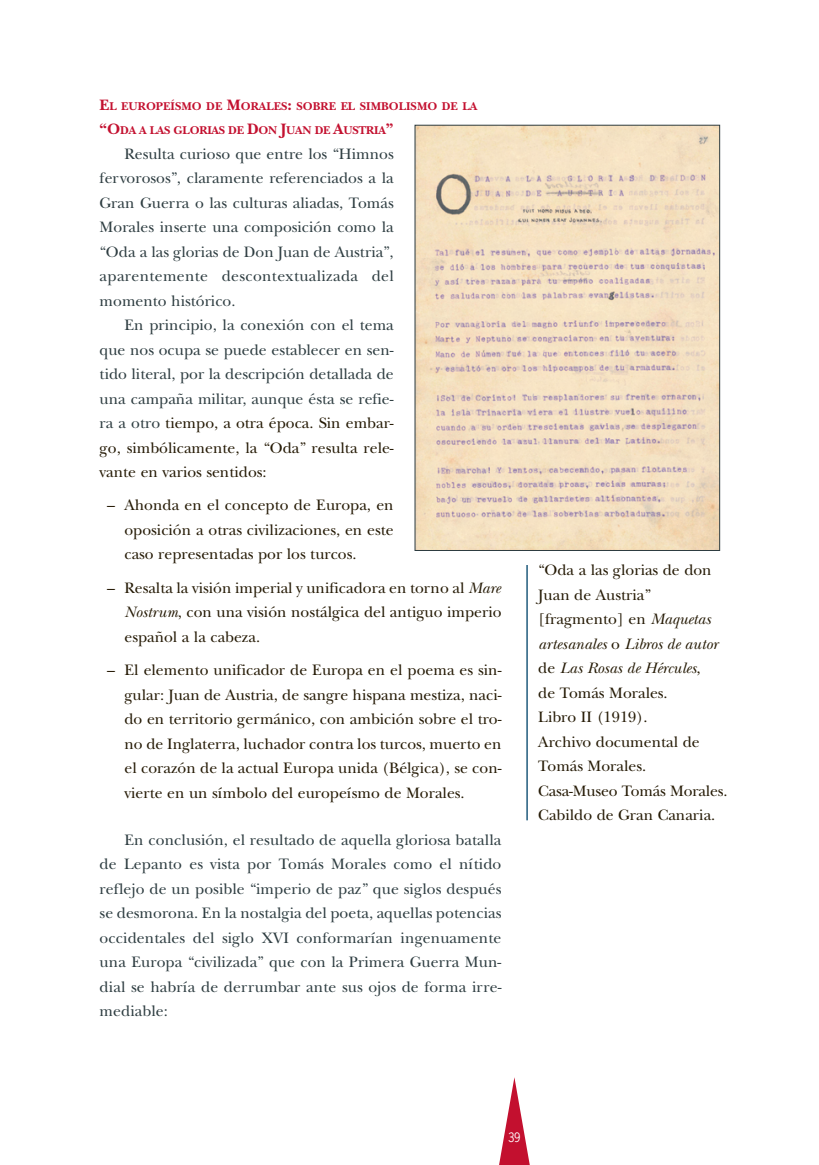
<style>
.page{position:relative;width:819px;height:1165px;background:#fff}
.page>*{position:absolute;margin:0;border:0;box-sizing:border-box;transform-origin:0 0}
.t1{font:15.75px/24.5px "New Baskerville";color:#251a05;text-align:justify}
.t2{font:15.75px/24.5px "New Baskerville";color:#2e3d41;text-align:justify}
.t3{font:15.75px "New Baskerville";letter-spacing:.02em;color:#2e3d41}
.t4{font:12.25px "News Gothic";color:#fff;scale:.9 1}
.t5{font:700 11.9px/24.5px "New Baskerville";color:#c3102f}
.s1{font-size:15.75px}
.s2{color:#2e3d41}
.s3{font-style:italic}
</style>
<div class="page">
<svg style="left:414px;top:124px;width:307px;height:1041px"></svg>
<p class="t5" style="left:100px;top:93px;width:379px"><span class="s1">E</span>L EUROPEÍSMO DE <span class="s1">M</span>ORALES<span class="s1">:</span> SOBRE EL SIMBOLISMO DE LA <span class="s1">“O</span>DA A LAS GLORIAS DE <span class="s1">D</span>ON <span class="s1">J</span>UAN DE <span class="s1">A</span>USTRIA<span class="s1">”</span></p>
<p class="t2" style="left:124px;top:141px;width:271px">Resulta curioso que entre los “Himnos</p>
<p class="t2" style="left:100px;top:165px;width:295px">fervorosos”, claramente referenciados a la</p>
<p class="t2" style="left:100px;top:190px;width:296px">Gran Guerra o las culturas aliadas, Tomás</p>
<p class="t2" style="left:100px;top:214px;width:295px">Morales inserte una composición como la</p>
<p class="t2" style="left:100px;top:239px;width:295px">“Oda a las glorias de Don Juan de Austria”,</p>
<p class="t3" style="left:100px;top:266px;width:296px">aparentemente descontextualizada del</p>
<p class="t2" style="left:100px;top:288px;width:137px">momento histórico.</p>
<p class="t2" style="left:124px;top:312px;width:271px">En principio, la conexión con el tema</p>
<p class="t2" style="left:100px;top:337px;width:295px">que nos ocupa se puede establecer en sen-</p>
<p class="t2" style="left:100px;top:361px;width:295px">tido literal, por la descripción detallada de</p>
<p class="t2" style="left:100px;top:386px;width:295px">una campaña militar, aunque ésta se refie-</p>
<p class="t1" style="left:100px;top:410px;width:296px"><span class="s2">ra a otro</span> tiempo, a otra época. Sin embar-</p>
<p class="t1" style="left:100px;top:435px;width:295px">go, simbólicamente, la “Oda” resulta rele-</p>
<p class="t1" style="left:100px;top:459px;width:168px">vante en varios sentidos:</p>
<p class="t1" style="left:124px;top:493px;width:271px;text-indent:-17px">– Ahonda en el concepto de Europa, en oposición a otras civilizaciones, en este caso representadas por los turcos.</p>
<p class="t1" style="left:124px;top:575px;width:379px;text-indent:-17px">– Resalta la visión imperial y unificadora en torno al <span class="s3">Mare Nostrum</span>, con una visión nostálgica del antiguo imperio español a la cabeza.</p>
<p class="t1" style="left:124px;top:657px;width:379px;text-indent:-17px">– El elemento unificador de Europa en el poema es sin&shy;gular: Juan de Austria, de sangre hispana mestiza, naci&shy;do en territorio germánico, con ambición sobre el tro&shy;no de Inglaterra, luchador contra los turcos, muerto en el corazón de la actual Europa unida (Bélgica), se con&shy;vierte en un símbolo del europeísmo de Morales.</p>
<p class="t2" style="left:100px;top:827px;width:403px;text-indent:25px">En conclusión, el resultado de aquella gloriosa batalla de Lepanto es vista por Tomás Morales como el nítido reflejo de un posible “imperio de paz” que siglos después se desmorona. En la nostalgia del poeta, aquellas potencias occidentales del siglo XVI conformarían ingenuamente una Europa “civilizada” que con la Primera Guerra Mun&shy;dial se habría de derrumbar ante sus ojos de forma irre&shy;mediable:</p>
<p class="t1" style="left:538px;top:557px;width:191px;text-align:left">“Oda a las glorias de don<br>Juan de Austria” [fragmento] en <span class="s3">Maquetas artesanales</span> o <span class="s3">Libros de autor </span>de <span class="s3">Las Rosas de Hércules</span>,<br>de Tomás Morales.<br>Libro II (1919).<br>Archivo documental de<br>Tomás Morales.<br>Casa-Museo Tomás Morales.<br>Cabildo de Gran Canaria.</p>
<p class="t4" style="left:508px;top:1130px;width:15px">39</p>
</div>
